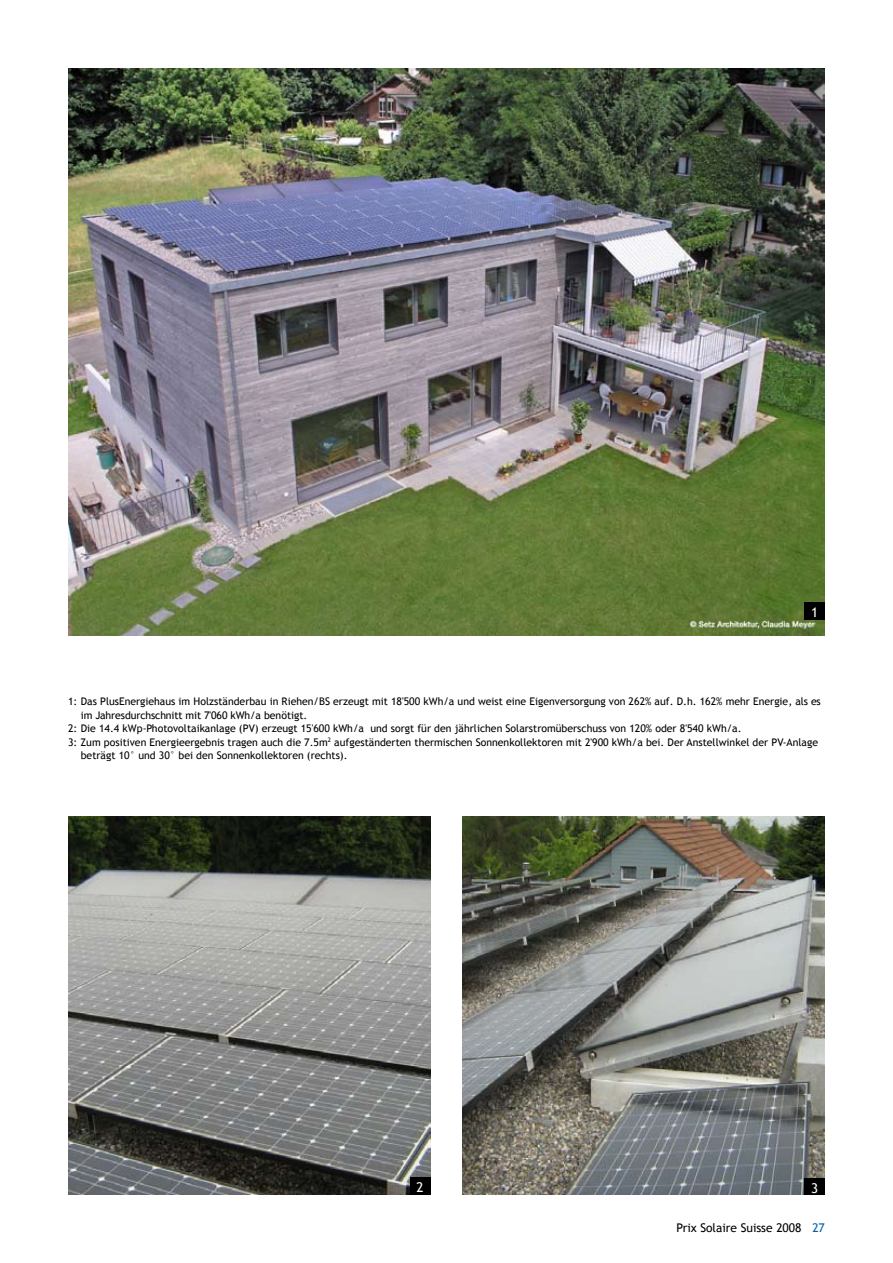
<style>
.page{position:relative;width:893px;height:1263px;background:#fff}
.page>*{position:absolute;margin:0;border:0;box-sizing:border-box;transform-origin:0 0}
.t1{font:13.5px "Trebuchet MS";color:#fff}
.t2{font:12px "Trebuchet MS";color:#000}
.t3{font:10.5px "Trebuchet MS";color:#000}
.s1{color:#0060a9}
</style>
<div class="page">
<img style="left:68px;top:68px;width:757px;height:568px">
<img style="left:68px;top:817px;width:362px;height:378px">
<img style="left:462px;top:817px;width:363px;height:378px">
<div style="left:804px;top:602px;width:21px;height:18px;background:#000"></div>
<div style="left:410px;top:1177px;width:20px;height:18px;background:#000"></div>
<div style="left:804px;top:1178px;width:21px;height:17px;background:#000"></div>
<p class="t1" style="left:811px;top:604px;width:9px">1</p>
<p class="t3" style="left:68px;top:695px;width:754px">1: Das PlusEnergiehaus im Holzständerbau in Riehen/BS erzeugt mit 18'500 kWh/a und weist eine Eigenversorgung von 262% auf. D.h. 162% mehr Energie, als es</p>
<p class="t3" style="left:81px;top:709px;width:228px">im Jahresdurchschnitt mit 7'060 kWh/a benötigt.</p>
<p class="t3" style="left:68px;top:722px;width:675px">2: Die 14.4 kWp-Photovoltaikanlage (PV) erzeugt 15'600 kWh/a und sorgt für den jährlichen Solarstromüberschuss von 120% oder 8'540 kWh/a.</p>
<p class="t3" style="left:68px;top:736px;width:752px">3: Zum positiven Energieergebnis tragen auch die 7.5m<sup>2</sup> aufgeständerten thermischen Sonnenkollektoren mit 2'900 kWh/a bei. Der Anstellwinkel der PV-Anlage</p>
<p class="t3" style="left:81px;top:749px;width:268px">beträgt 10° und 30° bei den Sonnenkollektoren (rechts).</p>
<p class="t1" style="left:416px;top:1179px;width:9px">2</p>
<p class="t1" style="left:811px;top:1180px;width:9px">3</p>
<p class="t2" style="left:677px;top:1220px;width:150px">Prix Solaire Suisse 2008 <span class="s1">27</span></p>
</div>
